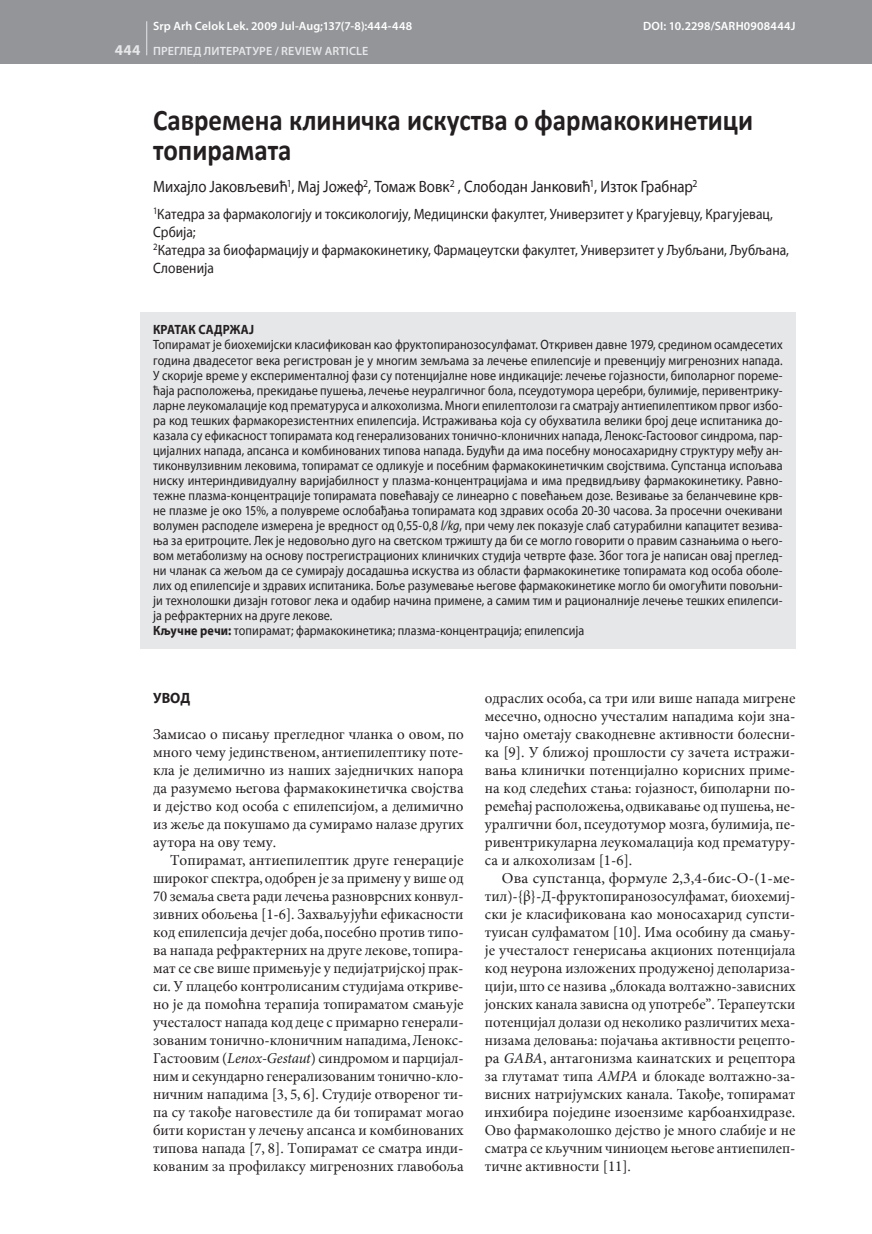
<style>
.page{position:relative;width:872px;height:1234px;background:#fff}
.page>*{position:absolute;margin:0;border:0;box-sizing:border-box;transform-origin:0 0}
.Naslov_1_rada{font:700 30px/30px "Calibri";color:#231f20;scale:.9 1}
.Naslov_2__AUTORI{font:16.5px "Myriad Pro Cyrilic";color:#231f20;scale:.9 1}
.Body_Text{font:15px/18px "Minion Pro Cyrilic";color:#231f20;text-align:justify}
.Body_Text-2{font:15px/18px "Minion Pro Cyrilic";color:#231f20;text-align:justify;scale:1.04 1}
.Body_Text_I_pasus{font:15px/18px "Minion Pro Cyrilic";color:#231f20;text-align:justify}
.Naslov_3__USTANOVA{font:15px/18px "Myriad Pro Cyrilic";letter-spacing:.005em;color:#231f20;scale:.9 1}
.Naslov_1{font:700 15px "Myriad Pro Cyrilic";color:#231f20;scale:.95 1}
.t1{font:700 15px "Myriad Pro";color:#e6e7e9}
.Kratak_sadrzaj_BODY{font:13.5px/15px "Myriad Pro Cyrilic";letter-spacing:.01em;color:#231f20;text-align:justify;scale:.9 1}
.Ključne_reči{font:13.5px "Myriad Pro Cyrilic";letter-spacing:.01em;color:#231f20;scale:.9 1}
.KS_B{font:700 13.5px "Myriad Pro Cyrilic";letter-spacing:.01em;color:#231f20;scale:.9 1}
.BIBLID___UDC{font:600 12px "Myriad Pro";letter-spacing:.01em;color:#fff}
.BIBLID_KATEGORIZACIJ{font:600 12px "Myriad Pro";letter-spacing:.01em;color:#e6e7e9}
.s1{font-family:"Myriad Pro";font-style:italic}
.s2{font-weight:700}
.s3{font-family:"Minion Pro";font-style:italic}
</style>
<div class="page">
<div style="left:0;top:0;width:872px;height:64px;background:#939598"></div>
<hr style="left:146px;top:21px;width:1px;height:34px;background:#e6e7e9">
<hr style="left:871px;top:0;width:1px;height:64px;background:#e6e7e9">
<div style="left:140px;top:312px;width:655px;height:336px;background:#e6e7e9"></div>
<p class="t1" style="left:115px;top:40px;width:27px">444</p>
<p class="BIBLID___UDC" style="left:153px;top:19px;width:260px">Srp Arh Celok Lek. 2009 Jul-Aug;137(7-8):444-448</p>
<p class="BIBLID___UDC" style="left:643px;top:19px;width:154px">DOI: 10.2298/SARH0908444J</p>
<p class="BIBLID_KATEGORIZACIJ" style="left:153px;top:43px;width:217px">ПРЕГЛЕД ЛИТЕРАТУРЕ / REVIEW ARTICLE</p>
<p class="Naslov_1_rada" style="left:153px;top:105px;width:668px">Савремена клиничка искуства о фармакокинетици топирамата</p>
<p class="Naslov_2__AUTORI" style="left:153px;top:178px;width:606px">Mihajlo Jakovqević<sup>1</sup>, Maj Jožef<sup>2</sup>, Tomaž Vovk<sup>2</sup> , Slobodan Janković<sup>1</sup>, Iztok Grabnar<sup>2</sup></p>
<p class="Naslov_3__USTANOVA" style="left:153px;top:205px;width:708px"><sup>1</sup>Katedra za farmakologiju i toksikologiju, Medicinski fakultet, Univerzitet u Kragujevcu, Kragujevac, Srbija;<br><sup>2</sup>Katedra za biofarmaciju i farmakokinetiku, Farmaceutski fakultet, Univerzitet u Qubqani, Qubqana, Slovenija</p>
<p class="KS_B" style="left:153px;top:322px;width:114px">KRATAK SADRŽAJ</p>
<p class="Kratak_sadrzaj_BODY" style="left:153px;top:337px;width:701px">Topiramat je biohemijski klasifikovan kao fruktopiranozosulfamat. Otkriven davne 1979, sredinom osamdesetih godina dvadesetog veka registrovan je u mnogim zemqama za lečewe epilepsije i prevenciju migrenoznih napada.<br>U skorije vreme u eksperimentalnoj fazi su potencijalne nove indikacije: lečewe gojaznosti, bipolarnog poreme&shy;ćaja raspoložewa, prekidawe pušewa, lečewe neuralgičnog bola, pseudotumora cerebri, bulimije, periventriku&shy;larne leukomalacije kod prematurusa i alkoholizma. Mnogi epileptolozi ga smatraju antiepileptikom prvog izbo&shy;ra kod teških farmakorezistentnih epilepsija. Istraživawa koja su obuhvatila veliki broj dece ispitanika do&shy;kazala su efikasnost topiramata kod generalizovanih tonično-kloničnih napada, Lenoks-Gastoovog sindroma, par&shy;cijalnih napada, apsansa i kombinovanih tipova napada. Budući da ima posebnu monosaharidnu strukturu među an&shy;tikonvulzivnim lekovima, topiramat se odlikuje i posebnim farmakokinetičkim svojstvima. Supstanca ispoqava nisku interindividualnu varijabilnost u plazma-koncentracijama i ima predvidqivu farmakokinetiku. Ravno&shy;težne plazma-koncentracije topiramata povećavaju se linearno s povećawem doze. Vezivawe za belančevine krv&shy;ne plazme je oko 15%, a poluvreme oslobađawa topiramata kod zdravih osoba 20-30 časova. Za prosečni očekivani volumen raspodele izmerena je vrednost od 0,55-0,8 <span class="s1">l/kg</span>, pri čemu lek pokazuje slab saturabilni kapacitet veziva&shy;wa za eritrocite. Lek je nedovoqno dugo na svetskom tržištu da bi se moglo govoriti o pravim saznawima o wego&shy;vom metabolizmu na osnovu postregistracionih kliničkih studija četvrte faze. Zbog toga je napisan ovaj pregled&shy;ni članak sa žeqom da se sumiraju dosadašwa iskustva iz oblasti farmakokinetike topiramata kod osoba obole&shy;lih od epilepsije i zdravih ispitanika. Boqe razumevawe wegove farmakokinetike moglo bi omogućiti povoqni&shy;ji tehnološki dizajn gotovog leka i odabir načina primene, a samim tim i racionalnije lečewe teških epilepsi&shy;ja refrakternih na druge lekove.</p>
<p class="Ključne_reči" style="left:153px;top:622px;width:480px"><span class="s2">Kqučne reči:</span> topiramat; farmakokinetika; plazma-koncentracija; epilepsija</p>
<p class="Naslov_1" style="left:153px;top:689px;width:41px">UVOD</p>
<p class="Body_Text_I_pasus" style="left:153px;top:725px;width:312px">Za-mi-sao o pi-sa-wu pre-gled-nog član-ka o ovom, po mno-go če-mu je-din-stve-nom, an-ti-e-pi-lep-ti-ku po-te&shy;kla je de-li-mič-no iz na-ših za-jed-nič-kih na-po-ra da raz-u-me-mo we-go-va far-ma-ko-ki-ne-tič-ka svoj-stva i dej-stvo kod oso-ba s epi-lep-si-jom, a de-li-mič-no iz že-qe da po-ku-ša-mo da su-mi-ra-mo na-la-ze dru-gih auto-ra na ovu te-mu.</p>
<p class="Body_Text" style="left:153px;top:851px;width:312px;text-indent:17px">To-pi-ra-mat, an-ti-e-pi-lep-tik dru-ge ge-ne-ra-ci-je ši-ro-kog spek-tra,odo-bren je za pri-me-nu u vi-še od 70 ze-ma-qa sve-ta ra-di le-če-wa ra-zno-vr-snih kon-vul&shy;ziv-nih obo-qe-wa [1-6]. Za-hva-qu-ju-ći efi-ka-sno-sti kod epi-lep-si-ja deč-jeg do-ba,po-seb-no pro-tiv ti-po&shy;va na-pa-da re-frak-ter-nih na dru-ge le-ko-ve, to-pi-ra&shy;mat se sve vi-še pri-me-wu-je u pe-di-ja-trij-skoj prak&shy;si. U pla-ce-bo kon-tro-li-sa-nim stu-di-ja-ma ot-kri-ve&shy;no je da po-moć-na te-ra-pi-ja to-pi-ra-ma-tom sma-wu-je uče-sta-lost na-pa-da kod de-ce s pri-mar-no ge-ne-ra-li&shy;zo-va-nim to-nič-no-klo-nič-nim na-pa-di-ma,Le-noks-Ga-sto-o-vim (<span class="s3">Lenox-Gestaut</span>) sin-dro-mom i par-ci-jal&shy;nim i se-kun-dar-no ge-ne-ra-li-zo-va-nim to-nič-no-klo&shy;nič-nim na-pa-di-ma [3, 5, 6]. Stu-di-je otvo-re-nog ti&shy;pa su ta-ko-đe na-go-ve-sti-le da bi to-pi-ra-mat mo-gao bi-ti ko-ri-stan u le-če-wu ap-san-sa i kom-bi-no-va-nih ti-po-va na-pa-da [7, 8]. To-pi-ra-mat se sma-tra in-di&shy;ko-va-nim za pro-fi-lak-su mi-gre-no-znih gla-vo-bo-qa</p>
<p class="Body_Text" style="left:485px;top:689px;width:312px">od-ra-slih oso-ba, sa tri ili vi-še na-pa-da mi-gre-ne me-seč-no, od-no-sno uče-sta-lim na-pa-di-ma ko-ji zna&shy;čaj-no ome-ta-ju sva-ko-dnev-ne ak-tiv-no-sti bo-le-sni&shy;ka [9]. U bli-žoj pro-šlo-sti su za-če-ta is-tra-ži&shy;va-wa kli-nič-ki po-ten-ci-jal-no ko-ri-snih pri-me&shy;na kod sle-de-ćih sta-wa: go-ja-znost, bi-po-lar-ni po&shy;re-me-ćaj ras-po-lo-že-wa,od-vi-ka-va-we od pu-še-wa,ne&shy;u-ral-gič-ni bol, pse-u-do-tu-mor mozga, bu-li-mi-ja, pe&shy;ri-ven-tri-ku-lar-na le-u-ko-ma-la-ci-ja kod pre-ma-tu-ru&shy;sa i al-ko-ho-li-zam [1-6].</p>
<p class="Body_Text-2" style="left:485px;top:869px;width:300px;text-indent:17px">Ova sup-stan-ca, for-mu-le 2,3,4-bis-O-(1-me&shy;til)-{β}-D-fruk-to-pi-ra-no-zo-sul-fa-mat, bi-o-he-mij&shy;ski je kla-si-fi-ko-va-na kao mo-no-sa-ha-rid sup-sti&shy;tu-i-san sul-fa-ma-tom [10]. Ima oso-bi-nu da sma-wu&shy;je uče-sta-lost ge-ne-ri-sa-wa ak-ci-o-nih po-ten-ci-ja-la kod ne-u-ro-na iz-lo-že-nih pro-du-že-noj de-po-la-ri-za&shy;ci-ji,što se na-zi-va „blo-ka-da vol-ta-žno-za-vi-snih jon-skih ka-na-la za-vi-sna od upo-tre-be”. Te-ra-pe-ut-ski po-ten-ci-jal do-la-zi od ne-ko-li-ko raz-li-či-tih me-ha&shy;ni-za-ma de-lo-va-wa: po-ja-ča-wa ak-tiv-no-sti re-cep-to&shy;ra <span class="s3">GABA</span>, an-ta-go-ni-zma ka-i-nat-skih i re-cep-to-ra za glu-ta-mat ti-pa <span class="s3">AMPA</span> i blo-ka-de vol-ta-žno-za&shy;vi-snih na-tri-jum-skih ka-na-la. Ta-ko-đe, to-pi-ra-mat in-hi-bi-ra po-je-di-ne izo-en-zi-me kar-bo-an-hi-dra-ze.<br>Ovo far-ma-ko-lo-ško dej-stvo je mno-go sla-bi-je i ne sma-tra se kquč-nim či-ni-o-cem we-go-ve an-ti-e-pi-lep&shy;tič-ne ak-tiv-no-sti [11].</p>
</div>
